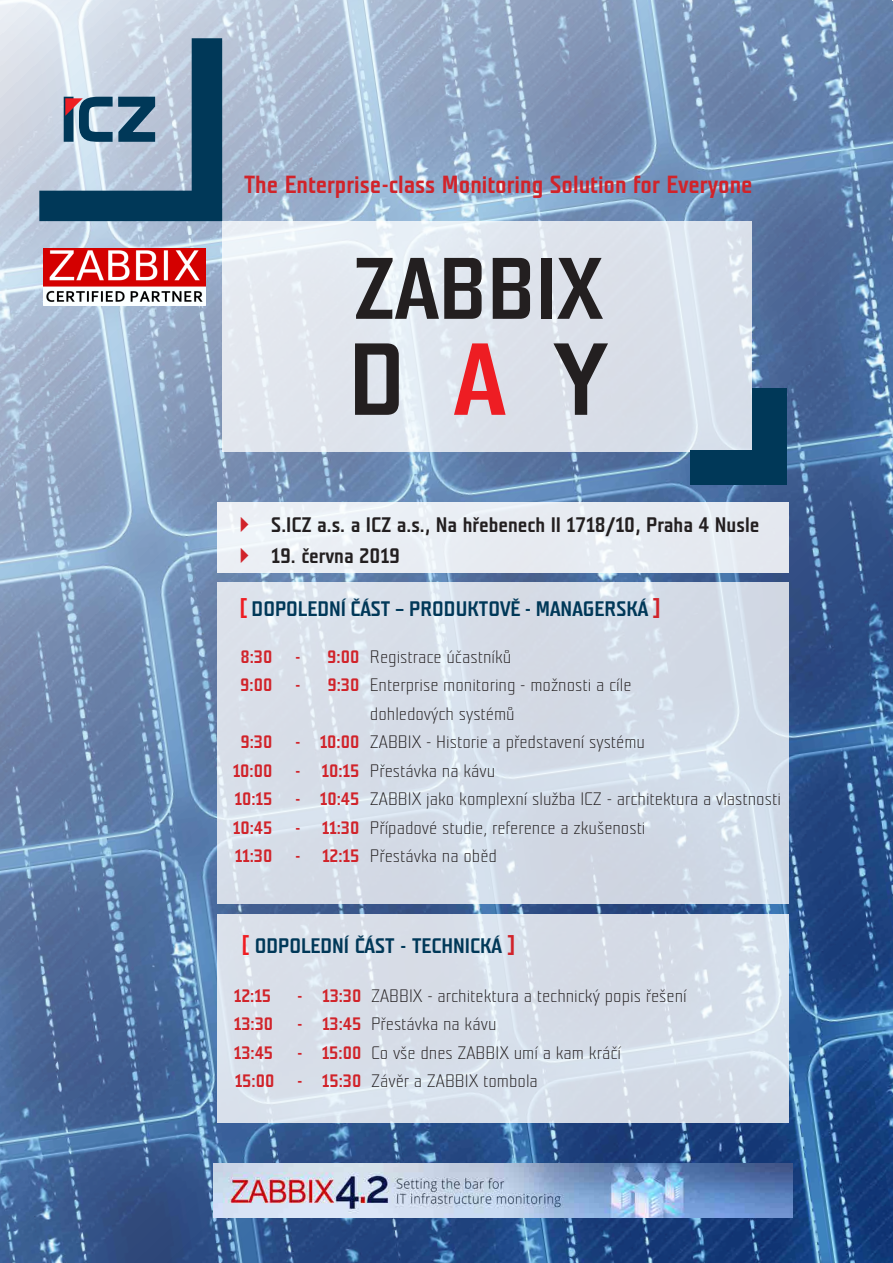
<style>
.page{position:relative;width:893px;height:1263px;background:#fff}
.page>*{position:absolute;margin:0;border:0;box-sizing:border-box;transform-origin:0 0}
.t1{font:102px "Teuton Fett";color:#231f20}
.t2{font:87px "Teuton Fett";color:#231f20}
.t3{font:24.75px "Teuton Fett";color:#d1232a}
.t4{font:21px "Teuton Fett";color:#231f20}
.t5{font:21px "Teuton Fett";color:#003858}
.t6{font:18px "Teuton Hell";color:#231f20}
.t7{font:18px "Teuton Fett";color:#d1232a}
.s1{color:#ee1d23}
.s2{font-family:"Corbel";font-weight:700;font-size:25.5px;color:#ee1d23}
.s3{font-family:"Corbel";font-weight:700;font-size:25.5px;color:#d1232a}
</style>
<div class="page">
<img style="left:0;top:0;width:893px;height:1263px">
<div style="left:217px;top:502px;width:572px;height:71px;background:#e8edf3"></div>
<svg style="left:39px;top:38px;width:183px;height:183px;background:#7d98ae"></svg>
<svg style="left:222px;top:221px;width:530px;height:231px;background:#dfe5ed"></svg>
<div style="left:690px;top:450px;width:97px;height:35px;background:#003858"></div>
<div style="left:752px;top:388px;width:35px;height:97px;background:#003858"></div>
<svg style="left:217px;top:583px;width:572px;height:321px;background:#d5dde8"></svg>
<svg style="left:217px;top:914px;width:572px;height:209px;background:#d7dfe9"></svg>
<img style="left:214px;top:1164px;width:578px;height:54px">
<img style="left:43px;top:248px;width:163px;height:58px">
<svg style="left:241px;top:526px;width:8px;height:2px"></svg>
<p class="t3" style="left:244px;top:172px;width:510px">The Enterprise-class Monitoring Solution for Everyone</p>
<p class="t2" style="left:353px;top:245px;width:252px">ZABBIX</p>
<p class="t1" style="left:348px;top:328px;width:260px">D<span class="s1">A</span>Y</p>
<p class="t4" style="left:271px;top:514px;width:490px">S.ICZ a.s. a ICZ a.s., Na hřebenech II 1718/10, Praha 4 Nusle</p>
<p class="t4" style="left:271px;top:545px;width:130px">19. června 2019</p>
<p class="t5" style="left:239px;top:598px;width:423px"><span class="s2">[</span> DOPOLEDNÍ ČÁST – PRODUKTOVĚ - MANAGERSKÁ <span class="s3">]</span></p>
<p class="t7" style="left:240px;top:647px;width:33px">8:30</p>
<p class="t7" style="left:295px;top:647px;width:66px">- 9:00</p>
<p class="t7" style="left:240px;top:676px;width:34px">9:00</p>
<p class="t7" style="left:295px;top:676px;width:66px">- 9:30</p>
<p class="t6" style="left:370px;top:648px;width:143px">Registrace účastníků</p>
<p class="t6" style="left:370px;top:676px;width:263px">Enterprise monitoring - možnosti a cíle</p>
<p class="t6" style="left:370px;top:705px;width:146px">dohledových systémů</p>
<p class="t6" style="left:370px;top:733px;width:277px">ZABBIX - Historie a představení systému</p>
<p class="t6" style="left:370px;top:762px;width:127px">Přestávka na kávu</p>
<p class="t6" style="left:370px;top:790px;width:412px">ZABBIX jako komplexní služba ICZ - architektura a vlastnosti</p>
<p class="t6" style="left:370px;top:819px;width:277px">Případové studie, reference a zkušenosti</p>
<p class="t6" style="left:370px;top:847px;width:128px">Přestávka na oběd</p>
<p class="t7" style="left:240px;top:733px;width:33px">9:30</p>
<p class="t7" style="left:295px;top:733px;width:66px">- 10:00</p>
<p class="t7" style="left:233px;top:761px;width:41px">10:00</p>
<p class="t7" style="left:295px;top:761px;width:66px">- 10:15</p>
<p class="t7" style="left:235px;top:790px;width:39px">10:15</p>
<p class="t7" style="left:295px;top:790px;width:66px">- 10:45</p>
<p class="t7" style="left:233px;top:818px;width:41px">10:45</p>
<p class="t7" style="left:295px;top:818px;width:66px">- 11:30</p>
<p class="t7" style="left:235px;top:847px;width:39px">11:30</p>
<p class="t7" style="left:295px;top:847px;width:66px">- 12:15</p>
<p class="t5" style="left:242px;top:935px;width:276px"><span class="s2">[</span> ODPOLEDNÍ ČÁST - TECHNICKÁ <span class="s3">]</span></p>
<p class="t7" style="left:234px;top:986px;width:39px">12:15</p>
<p class="t7" style="left:297px;top:986px;width:66px">- 13:30</p>
<p class="t7" style="left:234px;top:1015px;width:41px">13:30</p>
<p class="t7" style="left:297px;top:1015px;width:66px">- 13:45</p>
<p class="t7" style="left:234px;top:1043px;width:41px">13:45</p>
<p class="t7" style="left:297px;top:1043px;width:66px">- 15:00</p>
<p class="t7" style="left:235px;top:1072px;width:41px">15:00</p>
<p class="t7" style="left:297px;top:1072px;width:66px">- 15:30</p>
<p class="t6" style="left:371px;top:986px;width:317px">ZABBIX - architektura a technický popis řešení</p>
<p class="t6" style="left:371px;top:1015px;width:127px">Přestávka na kávu</p>
<p class="t6" style="left:371px;top:1043px;width:251px">Co vše dnes ZABBIX umí a kam kráčí</p>
<p class="t6" style="left:371px;top:1072px;width:168px">Závěr a ZABBIX tombola</p>
</div>
